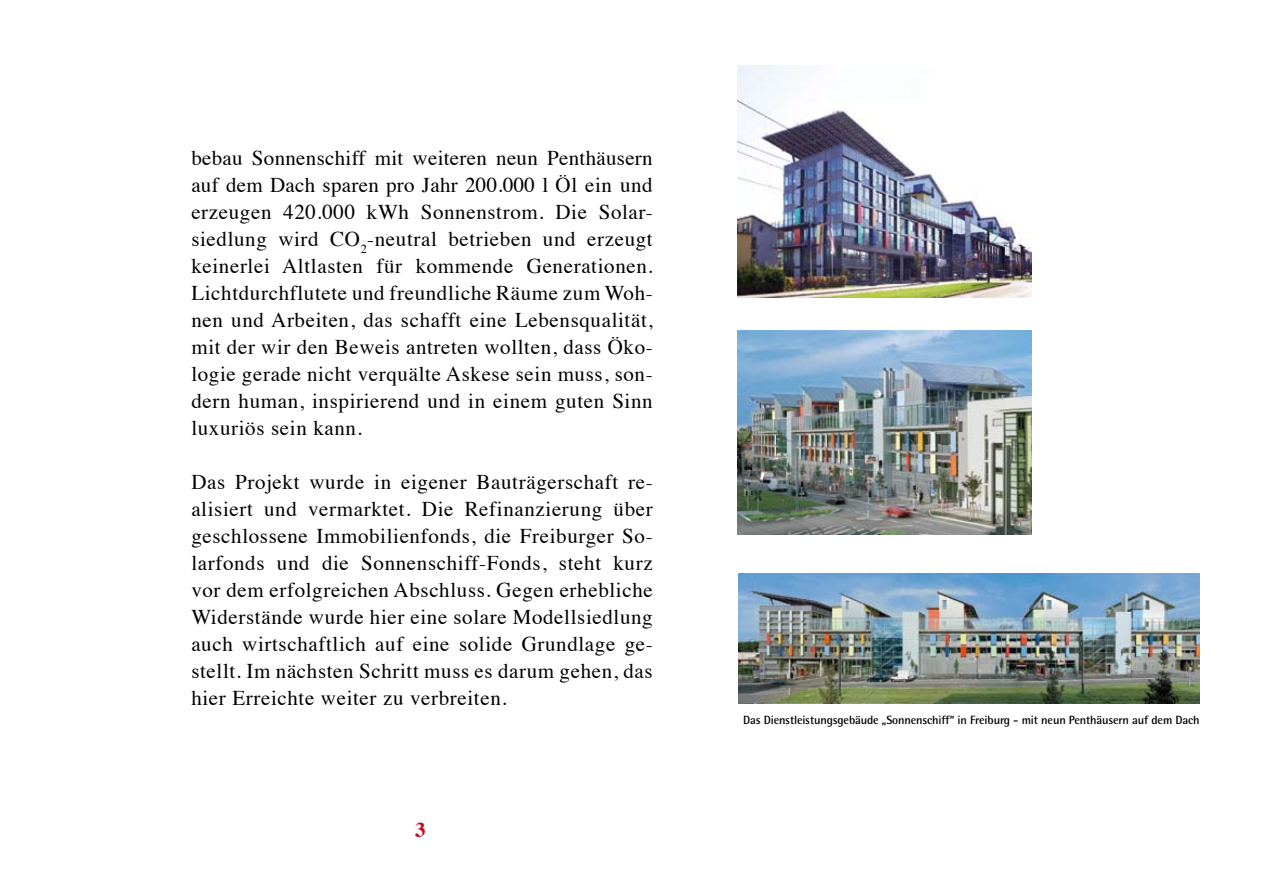
<style>
.page{position:relative;width:1263px;height:893px;background:#fff}
.page>*{position:absolute;margin:0;border:0;box-sizing:border-box;transform-origin:0 0}
.t1{font:21px/27px "Times";letter-spacing:.03em;color:#000;text-align:justify}
.t2{font:700 21px "Times";color:#cc071e}
.t3{font:700 12px "Rotis Semi Sans";letter-spacing:-.01em;color:#000}
</style>
<div class="page">
<img style="left:738px;top:331px;width:294px;height:203px">
<img style="left:739px;top:574px;width:460px;height:129px">
<img style="left:738px;top:65px;width:294px;height:233px">
<p class="t1" style="left:191px;top:142px;width:463px">bebau Sonnenschiff mit weiteren neun Penthäusern auf dem Dach sparen pro Jahr 200.000 l Öl ein und erzeugen 420.000 kWh Sonnenstrom. Die Solar&shy;siedlung wird CO<sub>2</sub>-neutral betrieben und erzeugt keinerlei Altlasten für kommende Generationen.<br>Lichtdurchflutete und freundliche Räume zum Woh&shy;nen und Arbeiten, das schafft eine Lebensqualität, mit der wir den Beweis antreten wollten, dass Öko&shy;logie gerade nicht verquälte Askese sein muss, son&shy;dern human, inspirierend und in einem guten Sinn luxuriös sein kann.</p>
<p class="t1" style="left:191px;top:466px;width:463px">Das Projekt wurde in eigener Bauträgerschaft re&shy;alisiert und vermarktet. Die Refinanzierung über geschlossene Immobilienfonds, die Freiburger So&shy;larfonds und die Sonnenschiff-Fonds, steht kurz vor dem erfolgreichen Abschluss. Gegen erhebliche Widerstände wurde hier eine solare Modellsiedlung auch wirtschaftlich auf eine solide Grundlage ge&shy;stellt. Im nächsten Schritt muss es darum gehen, das hier Erreichte weiter zu verbreiten.</p>
<p class="t2" style="left:415px;top:810px;width:12px">3</p>
<p class="t3" style="left:743px;top:712px;width:458px">Das Dienstleistungsgebäude „Sonnenschiff“ in Freiburg - mit neun Penthäusern auf dem Dach</p>
</div>
